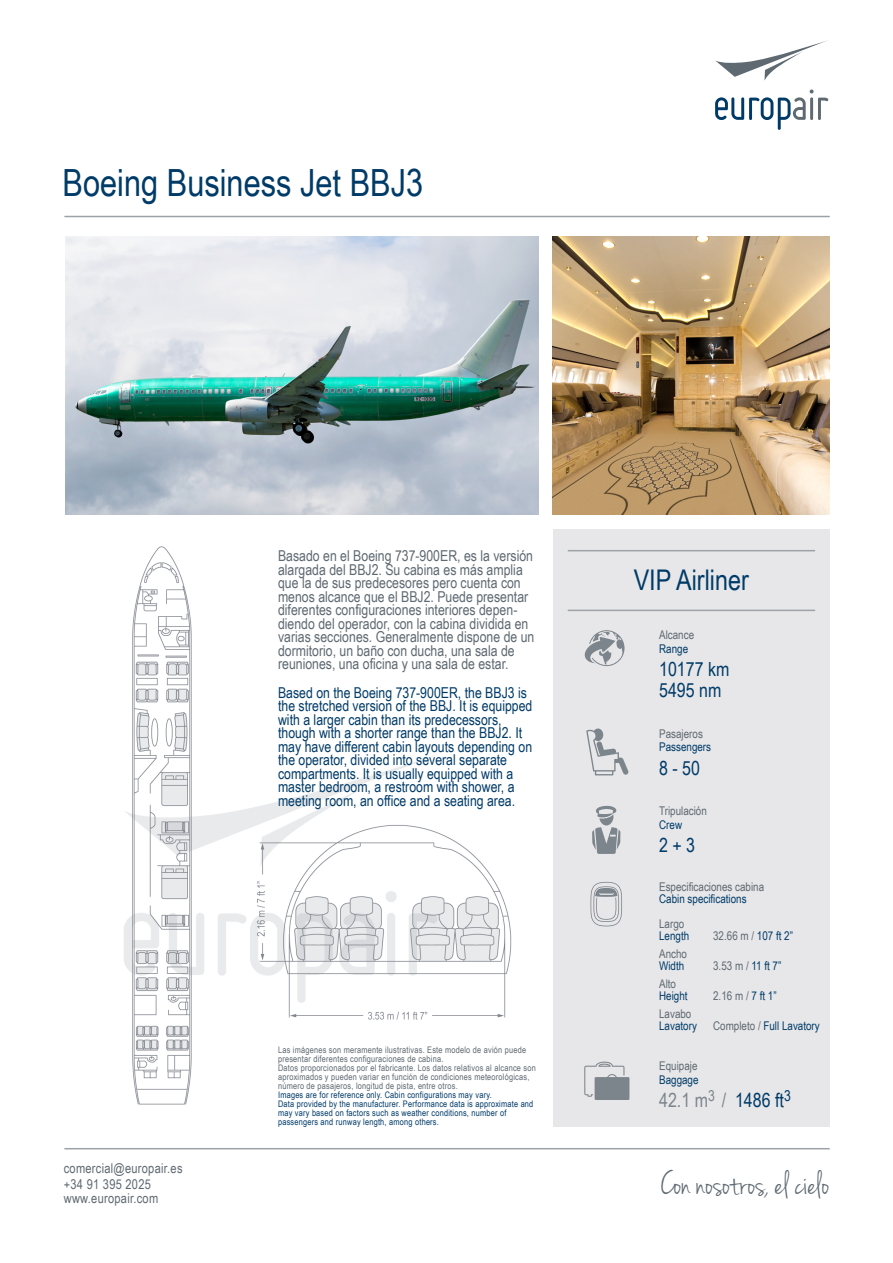
<style>
.page{position:relative;width:893px;height:1263px;background:#fff}
.page>*{position:absolute;margin:0;border:0;box-sizing:border-box;transform-origin:0 0}
.t1{font:37.5px "Arial Narrow";color:#003b68}
.t2{font:34.5px "Jenna Sue";letter-spacing:.025em;color:#5e6971}
.t3{font:28.5px "Arial Narrow";color:#003b68}
.t4{font:19.5px/21px "Arial Narrow";color:#003b68}
.t5{font:19.5px "Arial Narrow";color:#7d858c}
.t6{font:15px/13.5px "Arial Narrow";color:#5e6971}
.t7{font:15px/13.5px "Arial Narrow";color:#003b68}
.t8{font:13.5px/16.5px "Arial Narrow";letter-spacing:.02em;color:#5e6971}
.t9{font:12px "Arial Narrow";color:#5e6971}
.t10{font:12px "Arial Narrow";color:#003b68}
.t11{font:9px/9px "Arial Narrow";letter-spacing:.025em;color:#5e6971}
.t12{font:9px/9px "Arial Narrow";letter-spacing:.025em;color:#003b68}
.s1{color:#003b68}
.s2{color:#5e6971}
</style>
<div class="page">
<hr style="left:65px;top:216px;width:764px;height:1px;background:#9ca2a7">
<hr style="left:65px;top:1148px;width:764px;height:1px;background:#9ca2a7">
<div style="left:553px;top:530px;width:277px;height:597px;background:#e7e7e9"></div>
<hr style="left:568px;top:550px;width:247px;height:1px;background:#9ca2a7">
<hr style="left:568px;top:610px;width:247px;height:1px;background:#9ca2a7">
<svg style="left:715px;top:40px;width:112px;height:41px"></svg>
<svg style="left:715px;top:90px;width:113px;height:40px"></svg>
<svg style="left:586px;top:728px;width:43px;height:47px"></svg>
<svg style="left:585px;top:630px;width:40px;height:36px"></svg>
<svg style="left:592px;top:805px;width:29px;height:49px"></svg>
<svg style="left:590px;top:882px;width:32px;height:44px"></svg>
<svg style="left:584px;top:1061px;width:45px;height:39px"></svg>
<img style="left:65px;top:237px;width:473px;height:277px">
<img style="left:553px;top:237px;width:277px;height:277px">
<img style="left:124px;top:546px;width:388px;height:559px">
<h1 class="t1" style="left:63px;top:155px;width:362px">Boeing Business Jet BBJ3</h1>
<p class="t8" style="left:64px;top:1159px;width:120px">comercial@europair.es +34 91 395 2025</p>
<p class="t8" style="left:64px;top:1189px;width:96px">www.europair.com</p>
<p class="t6" style="left:278px;top:549px;width:258px">Basado en el Boeing 737-900ER, es la versión alargada del BBJ2. Su cabina es más amplia que la de sus predecesores pero cuenta con menos alcance que el BBJ2. Puede presentar diferentes configuraciones interiores depen&shy;diendo del operador, con la cabina dividida en varias secciones. Generalmente dispone de un dormitorio, un baño con ducha, una sala de reuniones, una oficina y una sala de estar.</p>
<p class="t7" style="left:278px;top:685px;width:256px">Based on the Boeing 737-900ER, the BBJ3 is the stretched version of the BBJ. It is equipped with a larger cabin than its predecessors, though with a shorter range than the BBJ2. It may have different cabin layouts depending on the operator, divided into several separate compartments. It is usually equipped with a master bedroom, a restroom with shower, a meeting room, an office and a seating area.</p>
<p class="t11" style="left:278px;top:1044px;width:259px">Las imágenes son meramente ilustrativas. Este modelo de avión puede presentar diferentes configuraciones de cabina.<br>Datos proporcionados por el fabricante. Los datos relativos al alcance son aproximados y pueden variar en función de condiciones meteorológicas, número de pasajeros, longitud de pista, entre otros.</p>
<p class="t12" style="left:278px;top:1089px;width:257px">Images are for reference only. Cabin configurations may vary.<br>Data provided by the manufacturer. Performance data is approximate and may vary based on factors such as weather conditions, number of passengers and runway length, among others.</p>
<h3 class="t3" style="left:634px;top:559px;width:117px">VIP Airliner</h3>
<p class="t9" style="left:659px;top:626px;width:37px">Alcance</p>
<p class="t10" style="left:659px;top:640px;width:30px">Range</p>
<h3 class="t4" style="left:659px;top:658px;width:72px">10177 km<br>5495 nm</h3>
<p class="t9" style="left:659px;top:724px;width:45px">Pasajeros</p>
<p class="t10" style="left:659px;top:738px;width:53px">Passengers</p>
<h3 class="t4" style="left:659px;top:756px;width:42px">8 - 50</h3>
<p class="t9" style="left:659px;top:802px;width:49px">Tripulación</p>
<p class="t10" style="left:659px;top:815px;width:24px">Crew</p>
<h3 class="t4" style="left:659px;top:834px;width:38px">2 + 3</h3>
<p class="t9" style="left:659px;top:878px;width:107px">Especificaciones cabina</p>
<p class="t10" style="left:659px;top:890px;width:89px">Cabin specifications</p>
<p class="t9" style="left:659px;top:915px;width:27px">Largo</p>
<p class="t10" style="left:659px;top:927px;width:32px">Length</p>
<p class="t9" style="left:713px;top:927px;width:81px">32.66 m / <span class="s1">107 ft 2”</span></p>
<p class="t9" style="left:659px;top:945px;width:29px">Ancho</p>
<p class="t10" style="left:659px;top:957px;width:27px">Width</p>
<p class="t9" style="left:713px;top:957px;width:70px">3.53 m / <span class="s1">11 ft 7”</span></p>
<p class="t9" style="left:659px;top:975px;width:18px">Alto</p>
<p class="t10" style="left:659px;top:987px;width:30px">Height</p>
<p class="t9" style="left:713px;top:987px;width:65px">2.16 m / <span class="s1">7 ft 1”</span></p>
<p class="t9" style="left:659px;top:1005px;width:34px">Lavabo</p>
<p class="t10" style="left:659px;top:1017px;width:39px">Lavatory</p>
<p class="t10" style="left:713px;top:1017px;width:108px"><span class="s2">Completo /</span> Full Lavatory</p>
<p class="t9" style="left:659px;top:1057px;width:40px">Equipaje</p>
<p class="t10" style="left:659px;top:1071px;width:41px">Baggage</p>
<h3 class="t5" style="left:659px;top:1086px;width:133px">42.1 m<sup>3</sup> / <span class="s1">1486 ft</span><sup>3</sup></h3>
<h2 class="t2" style="left:661px;top:1164px;width:170px">Con nosotros, el cielo</h2>
</div>
